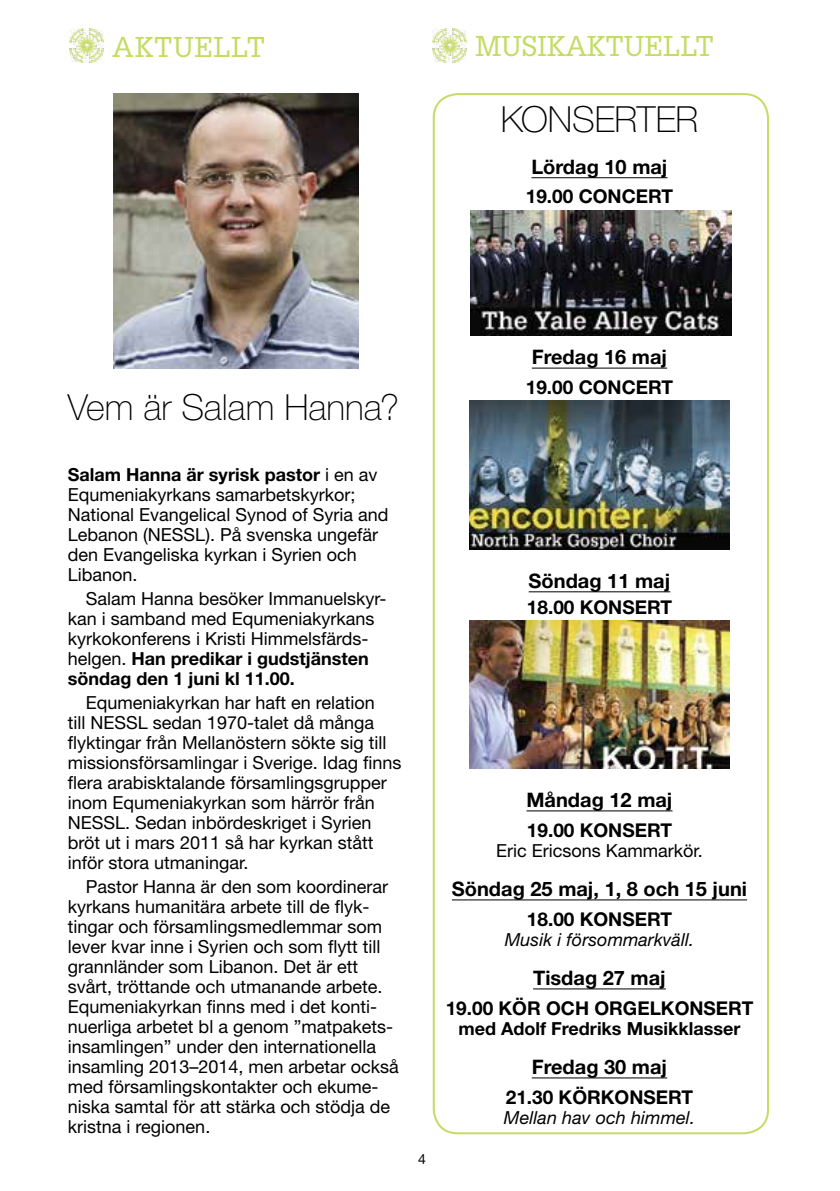
<style>
.page{position:relative;width:840px;height:1191px;background:#fff}
.page>*{position:absolute;margin:0;border:0;box-sizing:border-box;transform-origin:0 0}
.t1{font:100 36px "Helvetica Neue LT Std";letter-spacing:-.005em;color:#000}
.t2{font:28px "Glypha LT Std";color:#c4db64}
.t3{font:28px "Glypha LT Std";letter-spacing:.02em;color:#c4db64}
.t4{font:700 20px "Helvetica Neue LT Std";color:#000}
.t5{font:700 19px "Helvetica Neue LT Std";color:#000}
.t6{font:18px/20px "Helvetica Neue LT Std";color:#000}
.t7{font:italic 18px "Helvetica Neue LT Std";letter-spacing:.005em;color:#000}
.t8{font:700 18px "Helvetica Neue LT Std";color:#000}
.t9{font:14px "Helvetica Neue LT Std";color:#000}
.s1{font-weight:700}
</style>
<div class="page">
<img style="left:70px;top:29px;width:34px;height:34px">
<img style="left:432px;top:29px;width:34px;height:34px">
<div style="left:432px;top:93px;width:336px;height:1041px;border:2px solid #c4db64;border-radius:24px"></div>
<img style="left:470px;top:210px;width:261px;height:125px">
<img style="left:469px;top:400px;width:260px;height:149px">
<img style="left:469px;top:620px;width:260px;height:148px">
<hr style="left:531px;top:177px;width:136px;height:1px;background:#000">
<hr style="left:531px;top:367px;width:135px;height:1px;background:#000">
<hr style="left:528px;top:591px;width:142px;height:1px;background:#000">
<hr style="left:526px;top:810px;width:146px;height:1px;background:#000">
<hr style="left:451px;top:899px;width:295px;height:1px;background:#000">
<hr style="left:533px;top:988px;width:132px;height:1px;background:#000">
<hr style="left:531px;top:1077px;width:135px;height:1px;background:#000">
<img style="left:114px;top:93px;width:244px;height:275px">
<h2 class="t3" style="left:112px;top:30px;width:155px">AKTUELLT</h2>
<h2 class="t2" style="left:475px;top:29px;width:240px">MUSIKAKTUELLT</h2>
<h1 class="t1" style="left:500px;top:98px;width:199px">KONSERTER</h1>
<p class="t4" style="left:531px;top:154px;width:137px">Lördag 10 maj</p>
<p class="t5" style="left:525px;top:185px;width:149px">19.00 CONCERT</p>
<h1 class="t1" style="left:68px;top:386px;width:332px">Vem är Salam Hanna?</h1>
<p class="t6" style="left:68px;top:464px;width:322px"><span class="s1">Salam Hanna är syrisk pastor</span> i en av<br>Equmeniakyrkans samarbetskyrkor;<br>National Evangelical Synod of Syria and<br>Lebanon (NESSL). På svenska ungefär den Evangeliska kyrkan i Syrien och<br>Libanon.</p>
<p class="t6" style="left:68px;top:588px;width:320px;text-indent:18px">Salam Hanna besöker Immanuelskyr&shy;kan i samband med Equmeniakyrkans kyrkokonferens i Kristi Himmelsfärds&shy;helgen. <span class="s1">Han predikar i gudstjänsten söndag den 1 juni kl 11.00.</span></p>
<p class="t6" style="left:68px;top:692px;width:335px;text-indent:18px">Equmeniakyrkan har haft en relation<br>till NESSL sedan 1970-talet då många flyktingar från Mellanöstern sökte sig till missionsförsamlingar i Sverige. Idag finns flera arabisktalande församlingsgrupper inom Equmeniakyrkan som härrör från NESSL. Sedan inbördeskriget i Syrien bröt ut i mars 2011 så har kyrkan stått inför stora utmaningar.</p>
<p class="t6" style="left:68px;top:876px;width:332px;text-indent:18px">Pastor Hanna är den som koordinerar kyrkans humanitära arbete till de flyk&shy;tingar och församlingsmedlemmar som lever kvar inne i Syrien och som flytt till grannländer som Libanon. Det är ett svårt, tröttande och utmanande arbete.<br>Equmeniakyrkan finns med i det konti&shy;nuerliga arbetet bl a genom ”matpakets&shy;insamlingen” under den internationella insamling 2013–2014, men arbetar också med församlingskontakter och ekume&shy;niska samtal för att stärka och stödja de kristna i regionen.</p>
<p class="t9" style="left:418px;top:1150px;width:9px">4</p>
<p class="t4" style="left:531px;top:344px;width:137px">Fredag 16 maj</p>
<p class="t5" style="left:525px;top:375px;width:149px">19.00 CONCERT</p>
<p class="t4" style="left:528px;top:568px;width:143px">Söndag 11 maj</p>
<p class="t5" style="left:526px;top:595px;width:147px">18.00 KONSERT</p>
<p class="t4" style="left:526px;top:787px;width:147px">Måndag 12 maj</p>
<p class="t5" style="left:526px;top:818px;width:147px">19.00 KONSERT</p>
<p class="t6" style="left:495px;top:840px;width:208px">Eric Ericsons Kammarkör.</p>
<p class="t4" style="left:451px;top:876px;width:296px">Söndag 25 maj, 1, 8 och 15 juni</p>
<p class="t5" style="left:526px;top:907px;width:147px">18.00 KONSERT</p>
<p class="t7" style="left:504px;top:928px;width:191px">Musik i försommarkväll.</p>
<p class="t4" style="left:533px;top:965px;width:134px">Tisdag 27 maj</p>
<p class="t5" style="left:445px;top:996px;width:309px">19.00 KÖR OCH ORGELKONSERT</p>
<p class="t8" style="left:458px;top:1017px;width:283px">med Adolf Fredriks Musikklasser</p>
<p class="t4" style="left:531px;top:1054px;width:137px">Fredag 30 maj</p>
<p class="t5" style="left:505px;top:1085px;width:189px">21.30 KÖRKONSERT</p>
<p class="t7" style="left:503px;top:1106px;width:192px">Mellan hav och himmel.</p>
</div>
